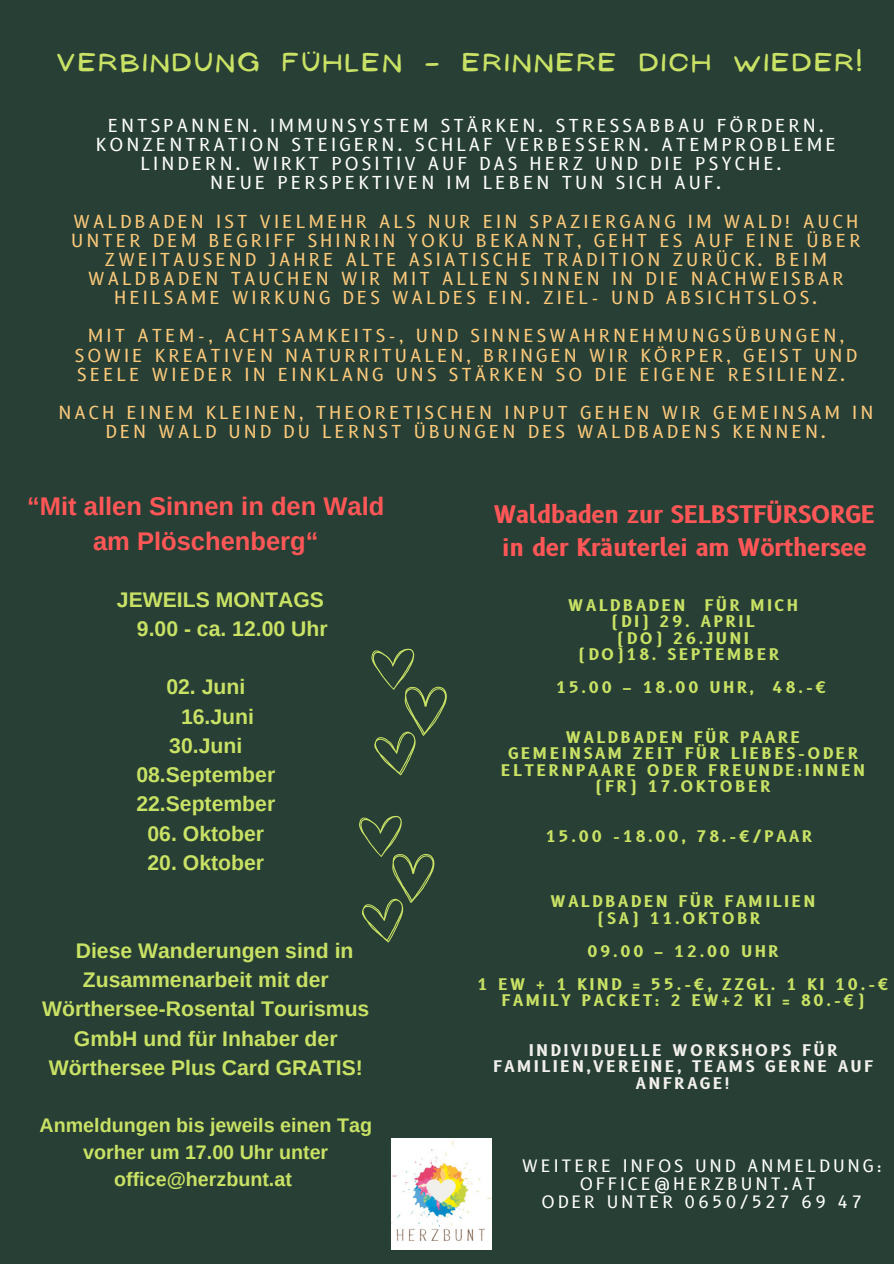
<style>
.page{position:relative;width:894px;height:1264px;background:#fff}
.page>*{position:absolute;margin:0;border:0;box-sizing:border-box;transform-origin:0 0}
.t1{font:700 25.5px/34.8px "Arimo";color:#ff5757;text-align:center}
.t2{font:700 23.55px/33px "B612";color:#ff5757;text-align:center}
.t3{font:23.1px "NF Ananias Bold";letter-spacing:.175em;color:#c9e265}
.t4{font:700 21.15px/29.2px "Arimo";color:#c9e265;text-align:right}
.t5{font:700 19.65px/27px "Arimo";color:#c9e265;text-align:center}
.t6{font:17.4px/19.2px "B612";letter-spacing:.175em;color:#fdca7c;text-align:center}
.t7{font:17.4px/19.2px "B612";letter-spacing:.175em;color:#fff;text-align:center}
.t8{font:16.65px/18px "B612";letter-spacing:.175em;color:#fff;text-align:center}
.t9{font:700 15.6px/16.5px "B612";letter-spacing:.17em;color:#c9e265;text-align:center}
.t10{font:700 15.6px/16.5px "B612";letter-spacing:.17em;color:#f2f0ec;text-align:center}
</style>
<div class="page">
<div style="left:0;top:0;width:893px;height:1263px;background:#273f34"></div>
<img style="left:391px;top:1138px;width:100px;height:111px">
<svg style="left:371px;top:648px;width:75px;height:127px"></svg>
<svg style="left:359px;top:815px;width:75px;height:127px"></svg>
<h1 class="t3" style="left:57px;top:50px;width:805px">VERBINDUNG FÜHLEN – ERINNERE DICH WIEDER!</h1>
<h4 class="t7" style="left:96px;top:116px;width:741px">ENTSPANNEN. IMMUNSYSTEM STÄRKEN. STRESSABBAU FÖRDERN.<br>KONZENTRATION STEIGERN. SCHLAF VERBESSERN. ATEMPROBLEME LINDERN. WIRKT POSITIV AUF DAS HERZ UND DIE PSYCHE.<br>NEUE PERSPEKTIVEN IM LEBEN TUN SICH AUF.</h4>
<h4 class="t6" style="left:71px;top:212px;width:790px">WALDBADEN IST VIELMEHR ALS NUR EIN SPAZIERGANG IM WALD! AUCH UNTER DEM BEGRIFF SHINRIN YOKU BEKANNT, GEHT ES AUF EINE ÜBER ZWEITAUSEND JAHRE ALTE ASIATISCHE TRADITION ZURÜCK. BEIM WALDBADEN TAUCHEN WIR MIT ALLEN SINNEN IN DIE NACHWEISBAR HEILSAME WIRKUNG DES WALDES EIN. ZIEL- UND ABSICHTSLOS.</h4>
<h4 class="t6" style="left:75px;top:326px;width:783px">MIT ATEM-, ACHTSAMKEITS-, UND SINNESWAHRNEHMUNGSÜBUNGEN,<br>SOWIE KREATIVEN NATURRITUALEN, BRINGEN WIR KÖRPER, GEIST UND<br>SEELE WIEDER IN EINKLANG UNS STÄRKEN SO DIE EIGENE RESILIENZ.</h4>
<h4 class="t6" style="left:58px;top:403px;width:816px">NACH EINEM KLEINEN, THEORETISCHEN INPUT GEHEN WIR GEMEINSAM IN<br>DEN WALD UND DU LERNST ÜBUNGEN DES WALDBADENS KENNEN.</h4>
<h2 class="t1" style="left:27px;top:489px;width:358px">“Mit allen Sinnen in den Wald am Plöschenberg“</h2>
<p class="t4" style="left:117px;top:584px;width:212px">JEWEILS MONTAGS<br>9.00 - ca. 12.00 Uhr</p>
<p class="t4" style="left:166px;top:672px;width:80px">02. Juni</p>
<p class="t4" style="left:181px;top:701px;width:74px">16.Juni</p>
<p class="t4" style="left:169px;top:731px;width:74px">30.Juni</p>
<p class="t4" style="left:136px;top:760px;width:140px">08.September</p>
<p class="t4" style="left:136px;top:789px;width:140px">22.September</p>
<p class="t4" style="left:147px;top:818px;width:118px">06. Oktober</p>
<p class="t4" style="left:147px;top:848px;width:118px">20. Oktober</p>
<p class="t4" style="left:76px;top:935px;width:279px">Diese Wanderungen sind in</p>
<p class="t4" style="left:83px;top:965px;width:247px">Zusammenarbeit mit der</p>
<p class="t4" style="left:42px;top:994px;width:328px">Wörthersee-Rosental Tourismus</p>
<p class="t4" style="left:74px;top:1023px;width:265px">GmbH und für Inhaber der</p>
<p class="t4" style="left:49px;top:1052px;width:315px">Wörthersee Plus Card GRATIS!</p>
<p class="t5" style="left:39px;top:1111px;width:334px">Anmeldungen bis jeweils einen Tag vorher um 17.00 Uhr unter office@herzbunt.at</p>
<p class="t2" style="left:494px;top:498px;width:382px">Waldbaden zur SELBSTFÜRSORGE in der Kräuterlei am Wörthersee</p>
<p class="t9" style="left:568px;top:597px;width:231px">WALDBADEN FÜR MICH</p>
<p class="t9" style="left:611px;top:613px;width:144px">(DI) 29. APRIL</p>
<p class="t9" style="left:617px;top:630px;width:133px">(DO) 26.JUNI</p>
<p class="t9" style="left:578px;top:646px;width:202px">(DO)18. SEPTEMBER</p>
<p class="t9" style="left:556px;top:679px;width:272px">15.00 – 18.00 UHR, 48.-€</p>
<p class="t9" style="left:566px;top:728px;width:235px">WALDBADEN FÜR PAARE</p>
<p class="t9" style="left:501px;top:745px;width:365px">GEMEINSAM ZEIT FÜR LIEBES-ODER<br>ELTERNPAARE ODER FREUNDE:INNEN</p>
<h4 class="t9" style="left:595px;top:778px;width:176px">(FR) 17.OKTOBER</h4>
<h2 class="t9" style="left:546px;top:827px;width:268px">15.00 -18.00, 78.-€/PAAR</h2>
<p class="t9" style="left:550px;top:893px;width:266px">WALDBADEN FÜR FAMILIEN</p>
<h3 class="t9" style="left:597px;top:910px;width:164px">(SA) 11.OKTOBR</h3>
<h3 class="t9" style="left:587px;top:943px;width:192px">09.00 – 12.00 UHR</h3>
<h3 class="t9" style="left:477px;top:976px;width:413px">1 EW + 1 KIND = 55.-€, ZZGL. 1 KI 10.-€</h3>
<h3 class="t9" style="left:502px;top:992px;width:364px">FAMILY PACKET: 2 EW+2 KI = 80.-€)</h3>
<p class="t10" style="left:493px;top:1041px;width:381px">INDIVIDUELLE WORKSHOPS FÜR<br>FAMILIEN,VEREINE, TEAMS GERNE AUF<br>ANFRAGE!</p>
<p class="t8" style="left:522px;top:1157px;width:361px">WEITERE INFOS UND ANMELDUNG:<br>OFFICE@HERZBUNT.AT<br>ODER UNTER 0650/527 69 47</p>
</div>
